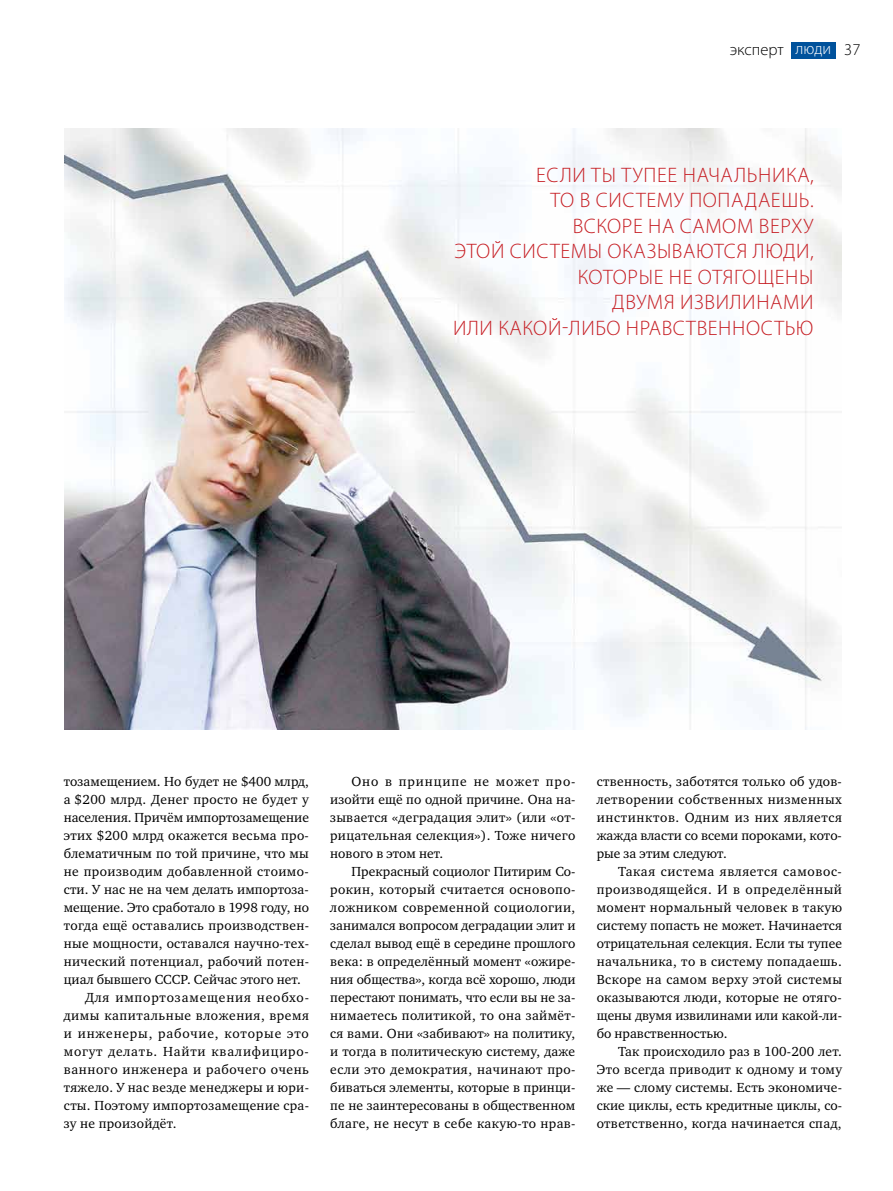
<style>
.page{position:relative;width:893px;height:1191px;background:#fff}
.page>*{position:absolute;margin:0;border:0;box-sizing:border-box;transform-origin:0 0}
.t1{font:300 21px/25.5px "Myriad Pro";letter-spacing:.115em;color:#c61d23}
.t2{font:300 21px "Myriad Pro";letter-spacing:.14em;color:#c61d23}
.t3{font:300 16.5px "Myriad Pro";color:#000}
.t4{font:300 16.5px "Myriad Pro";color:#fff}
.t5{font:13.5px/18px "Charter ITC";letter-spacing:.02em;color:#000;text-align:justify}
.t6{font:13.5px "Charter ITC";color:#000}
.t7{font:13.5px "Charter ITC";letter-spacing:.06em;color:#000}
.t8{font:13.5px "Charter ITC";letter-spacing:.04em;color:#000}
.s1{color:#000}
</style>
<div class="page">
<div style="left:791px;top:42px;width:44px;height:17px;background:#00529c"></div>
<img style="left:64px;top:129px;width:778px;height:600px">
<p class="t3" style="left:730px;top:40px;width:56px">эксперт</p>
<p class="t4" style="left:795px;top:39px;width:66px">люди <span class="s1">37</span></p>
<h1 class="t1" style="left:551px;top:162px;width:265px;text-indent:-15px">Если ты тупее начальника, то в систему попа</h1>
<h1 class="t1" style="left:745px;top:187px;width:70px">даешь.</h1>
<h1 class="t1" style="left:573px;top:213px;width:136px">Вскор е на самом</h1>
<h1 class="t1" style="left:759px;top:213px;width:55px">верху</h1>
<h1 class="t1" style="left:454px;top:238px;width:167px">этой системы ока</h1>
<h1 class="t1" style="left:647px;top:238px;width:168px">зываются люди,</h1>
<h1 class="t2" style="left:578px;top:264px;width:237px">которые не отягощены</h1>
<h1 class="t1" style="left:612px;top:289px;width:159px">двумя извилинам</h1>
<h1 class="t1" style="left:800px;top:289px;width:15px">и</h1>
<h1 class="t1" style="left:453px;top:315px;width:59px">или како</h1>
<h1 class="t1" style="left:548px;top:315px;width:59px">й-либонра</h1>
<h1 class="t1" style="left:662px;top:315px;width:71px">вственно</h1>
<h1 class="t1" style="left:761px;top:315px;width:54px">стью</h1>
<p class="t5" style="left:64px;top:772px;width:247px">тозамещением. Но будет не $400 млрд,</p>
<p class="t5" style="left:64px;top:790px;width:247px">а $200 млрд. Денег просто не будет у</p>
<p class="t6" style="left:64px;top:809px;width:247px">населения. Причём импортозамещение</p>
<p class="t5" style="left:64px;top:826px;width:247px">этих $200 млрд окажется весьма про-</p>
<p class="t5" style="left:64px;top:844px;width:247px">блематичным по той причине, что мы</p>
<p class="t5" style="left:64px;top:862px;width:247px">не производим добавленной стоимо-</p>
<p class="t5" style="left:64px;top:880px;width:247px">сти. У нас не на чем делать импортоза-</p>
<p class="t6" style="left:64px;top:899px;width:247px">мещение. Это сработало в 1998 году, но</p>
<p class="t5" style="left:64px;top:916px;width:247px">тогда ещё оставались производствен-</p>
<p class="t5" style="left:64px;top:934px;width:247px">ные мощности, оставался научно-тех-</p>
<p class="t5" style="left:64px;top:952px;width:247px">нический потенциал, рабочий потен-</p>
<p class="t6" style="left:64px;top:971px;width:239px">циал бывшего СССР. Сейчас этого нет.</p>
<p class="t7" style="left:85px;top:989px;width:225px">Для импортозамещения необхо-</p>
<p class="t8" style="left:64px;top:1007px;width:247px">димы капитальные вложения, время</p>
<p class="t7" style="left:64px;top:1025px;width:246px">и инженеры, рабочие, которые это</p>
<p class="t7" style="left:64px;top:1043px;width:247px">могут делать. Найти квалифициро-</p>
<p class="t8" style="left:64px;top:1061px;width:247px">ванного инженера и рабочего очень</p>
<p class="t5" style="left:64px;top:1078px;width:247px">тяжело. У нас везде менеджеры и юри-</p>
<p class="t5" style="left:64px;top:1096px;width:247px">сты. Поэтому импортозамещение сра-</p>
<p class="t5" style="left:64px;top:1114px;width:114px">зу не произойдёт.</p>
<p class="t5" style="left:330px;top:772px;width:247px;text-indent:21px">Оно в принципе не может про&shy;изойти ещё по одной причине. Она на&shy;зывается «деградация элит» (или «от&shy;рицательная селекция»). Тоже ничего нового в этом нет.</p>
<p class="t5" style="left:330px;top:862px;width:247px;text-indent:21px">Прекрасный социолог Питирим Со&shy;рокин, который считается основопо&shy;ложником современной социологии, занимался вопросом деградации элит и сделал вывод ещё в середине прошлого века: в определённый момент «ожире&shy;ния общества», когда всё хорошо, люди перестают понимать, что если вы не за&shy;нимаетесь политикой, то она займёт&shy;ся вами. Они «забивают» на политику, и тогда в политическую систему, даже если это демократия, начинают про&shy;биваться элементы, которые в принци&shy;пе не заинтересованы в общественном благе, не несут в себе какую-то нрав-</p>
<p class="t5" style="left:597px;top:772px;width:247px">ственность, заботятся только об удов&shy;летворении собственных низменных инстинктов. Одним из них является жажда власти со всеми пороками, кото&shy;рые за этим следуют.</p>
<p class="t5" style="left:597px;top:862px;width:247px;text-indent:21px">Такая система является самовос&shy;производящейся. И в определённый момент нормальный человек в такую систему попасть не может. Начинается отрицательная селекция. Если ты тупее начальника, то в систему попадаешь.<br>Вскоре на самом верху этой системы оказываются люди, которые не отяго&shy;щены двумя извилинами или какой-ли&shy;бо нравственностью.</p>
<p class="t5" style="left:597px;top:1042px;width:247px;text-indent:21px">Так происходило раз в 100-200 лет.<br>Это всегда приводит к одному и тому же — слому системы. Есть экономиче&shy;ские циклы, есть кредитные циклы, со&shy;ответственно, когда начинается спад,</p>
</div>
